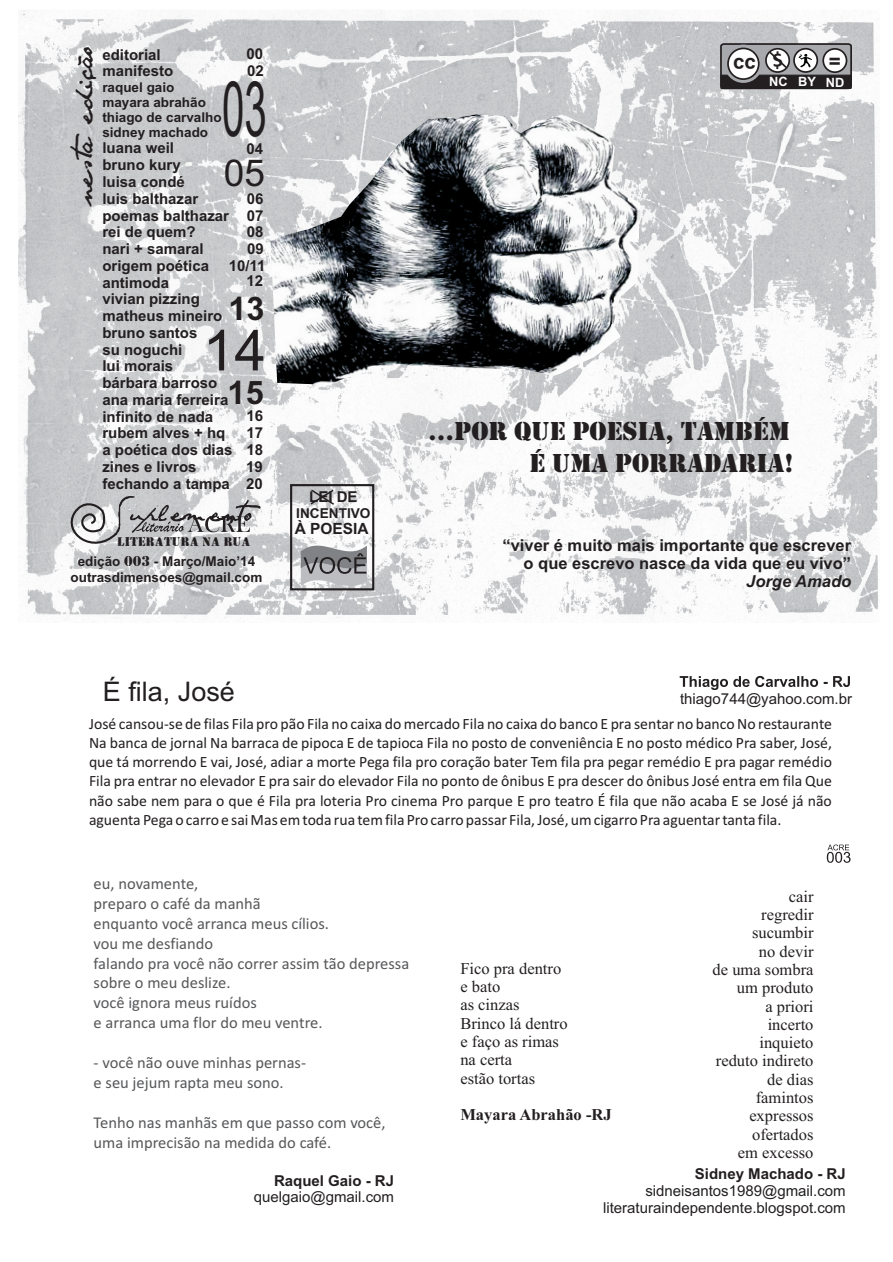
<style>
.page{position:relative;width:893px;height:1262px;background:#fff}
.page>*{position:absolute;margin:0;border:0;box-sizing:border-box;transform-origin:0 0}
.t1{font:76.65px "Arial";color:#231f20;scale:.52 1}
.t2{font:56.7px "Arial";color:#231f20}
.t3{font:44.55px "SANTOSDUMONT";color:#231f20}
.t4{font:37.05px "Arial";color:#231f20}
.t5{font:700 32.4px "Arial";color:#231f20}
.t6{font:27px/32px "Stencil";color:#231f20;text-align:right}
.t7{font:27px "Arial";color:#231f20}
.t8{font:16.5px/20px "Calibri";color:#57585a}
.t9{font:16.5px/18.3px "Times New Roman";color:#231f20}
.t10{font:700 16.5px/18.5px "Arial";color:#231f20;text-align:right}
.t11{font:700 16.5px "Times New Roman";color:#231f20}
.t12{font:italic 700 16.5px "Arial";color:#231f20}
.t13{font:15.75px/19.2px "Calibri";color:#231f20;text-align:justify}
.t14{font:700 15.45px "Arial";color:#231f20}
.t15{font:700 15px/16.8px "Arial";color:#231f20}
.t16{font:15px/16.8px "Arial";color:#231f20;text-align:right}
.t17{font:700 13.65px "Arial";color:#231f20}
.t18{font:700 13.5px/15.1px "Arial";color:#231f20}
.t19{font:700 12.75px "Arial";color:#fff}
.t20{font:11.1px "Due Date";color:#231f20}
.s1{font-family:"Stencil";font-weight:400;font-size:15px}
</style>
<div class="page">
<img style="left:19px;top:10px;width:860px;height:612px">
<svg style="left:826px;top:844px;width:24px;height:18px"></svg>
<svg style="left:679px;top:676px;width:170px;height:14px"></svg>
<img style="left:270px;top:114px;width:372px;height:271px">
<svg style="left:62px;top:496px;width:198px;height:60px"></svg>
<div style="left:290px;top:484px;width:84px;height:106px;border:2px solid #231f20"></div>
<svg style="left:301px;top:534px;width:66px;height:63px"></svg>
<svg style="left:309px;top:488px;width:27px;height:18px"></svg>
<svg style="left:719px;top:42px;width:133px;height:48px"></svg>
<h3 class="t3" style="left:56px;top:202px;width:160px;rotate:-90deg">nes ta edição</h3>
<p class="t15" style="left:246px;top:47px;width:19px">00<br>02</p>
<p class="t15" style="left:102px;top:47px;width:72px">editorial manifesto</p>
<p class="t18" style="left:102px;top:81px;width:121px">raquel gaio mayara abrahão thiago de carvalho sidney machado</p>
<p class="t15" style="left:102px;top:141px;width:132px">luana weil<br>bruno kury<br>luisa condé<br>luis balthazar poemas balthazar rei de quem?<br>nari + samaral origem poética antimoda<br>vivian pizzing matheus mineiro bruno santos<br>su noguchi<br>lui morais<br>bárbara barroso ana maria ferreira infinito de nada rubem alves + hq a poética dos dias zines e livros fechando a tampa</p>
<h1 class="t1" style="left:222px;top:81px;width:87px">03</h1>
<p class="t15" style="left:246px;top:142px;width:18px">04</p>
<h3 class="t4" style="left:224px;top:159px;width:43px">05</h3>
<p class="t15" style="left:247px;top:192px;width:18px">06</p>
<p class="t15" style="left:247px;top:209px;width:18px;line-height:15.9px">07<br>08</p>
<p class="t15" style="left:246px;top:234px;width:19px;line-height:31.7px">09<br>12</p>
<p class="t15" style="left:229px;top:258px;width:38px">10/11</p>
<h3 class="t5" style="left:228px;top:296px;width:38px">13</h3>
<h2 class="t2" style="left:203px;top:329px;width:65px">14</h2>
<h3 class="t5" style="left:228px;top:381px;width:38px">15</h3>
<p class="t15" style="left:246px;top:409px;width:19px;text-align:justify">16<br>17<br>18<br>19<br>20</p>
<p class="t20" style="left:117px;top:537px;width:134px">LITERATURA NA RUA</p>
<p class="t18" style="left:71px;top:554px;width:193px;line-height:16.4px;text-align:center">edição <span class="s1">003</span> - Março/Maio’14 outrasdimensoes@gmail.com</p>
<p class="t15" style="left:309px;top:490px;width:50px">LEI DE</p>
<p class="t17" style="left:296px;top:508px;width:76px">INCENTIVO</p>
<p class="t14" style="left:295px;top:522px;width:75px">À POESIA</p>
<p class="t19" style="left:769px;top:77px;width:76px">NC BY ND</p>
<h3 class="t6" style="left:428px;top:414px;width:367px">...POR QUE POESIA, TAMBÉM<br>É UMA PORRADARIA!</h3>
<p class="t10" style="left:502px;top:537px;width:350px">“viver é muito mais importante que escrever o que escrevo nasce da vida que eu vivo”</p>
<p class="t12" style="left:746px;top:575px;width:106px">Jorge Amado</p>
<h3 class="t7" style="left:103px;top:681px;width:134px">É fila, José</h3>
<p class="t16" style="left:680px;top:691px;width:173px">thiago744@yahoo.com.br</p>
<p class="t13" style="left:89px;top:715px;width:744px">José cansou-se de filas Fila pro pão Fila no caixa do mercado Fila no caixa do banco E pra sentar no banco No restaurante Na banca de jornal Na barraca de pipoca E de tapioca Fila no posto de conveniência E no posto médico Pra saber, José, que tá morrendo E vai, José, adiar a morte Pega fila pro coração bater Tem fila pra pegar remédio E pra pagar remédio Fila pra entrar no elevador E pra sair do elevador Fila no ponto de ônibus E pra descer do ônibus José entra em fila Que não sabe nem para o que é Fila pra loteria Pro cinema Pro parque E pro teatro É fila que não acaba E se José já não aguenta Pega o carro e sai Mas em toda rua tem fila Pro carro passar Fila, José, um cigarro Pra aguentar tanta fila.</p>
<p class="t8" style="left:94px;top:874px;width:317px">eu, novamente,<br>preparo o café da manhã<br>enquanto você arranca meus cílios.<br>vou me desfiando<br>falando pra você não correr assim tão depressa sobre o meu deslize.<br>você ignora meus ruídos<br>e arranca uma flor do meu ventre.</p>
<p class="t8" style="left:94px;top:1054px;width:214px">- você não ouve minhas pernas&shy;e seu jejum rapta meu sono.</p>
<p class="t8" style="left:94px;top:1113px;width:293px">Tenho nas manhãs em que passo com você, uma imprecisão na medida do café.</p>
<p class="t15" style="left:274px;top:1173px;width:122px">Raquel Gaio - RJ</p>
<p class="t16" style="left:254px;top:1190px;width:142px">quelgaio@gmail.com</p>
<p class="t9" style="left:460px;top:960px;width:109px">Fico pra dentro e bato<br>as cinzas<br>Brinco lá dentro e faço as rimas na certa<br>estão tortas</p>
<p class="t11" style="left:460px;top:1108px;width:153px">Mayara Abrahão -RJ</p>
<p class="t9" style="left:712px;top:888px;width:102px;text-align:right">cair<br>regredir sucumbir<br>no devir<br>de uma sombra um produto<br>a priori<br>incerto inquieto<br>reduto indireto de dias famintos expressos ofertados<br>em excesso</p>
<p class="t15" style="left:694px;top:1167px;width:152px">Sidney Machado - RJ</p>
<p class="t16" style="left:603px;top:1183px;width:244px">sidneisantos1989@gmail.com literaturaindependente.blogspot.com</p>
</div>
